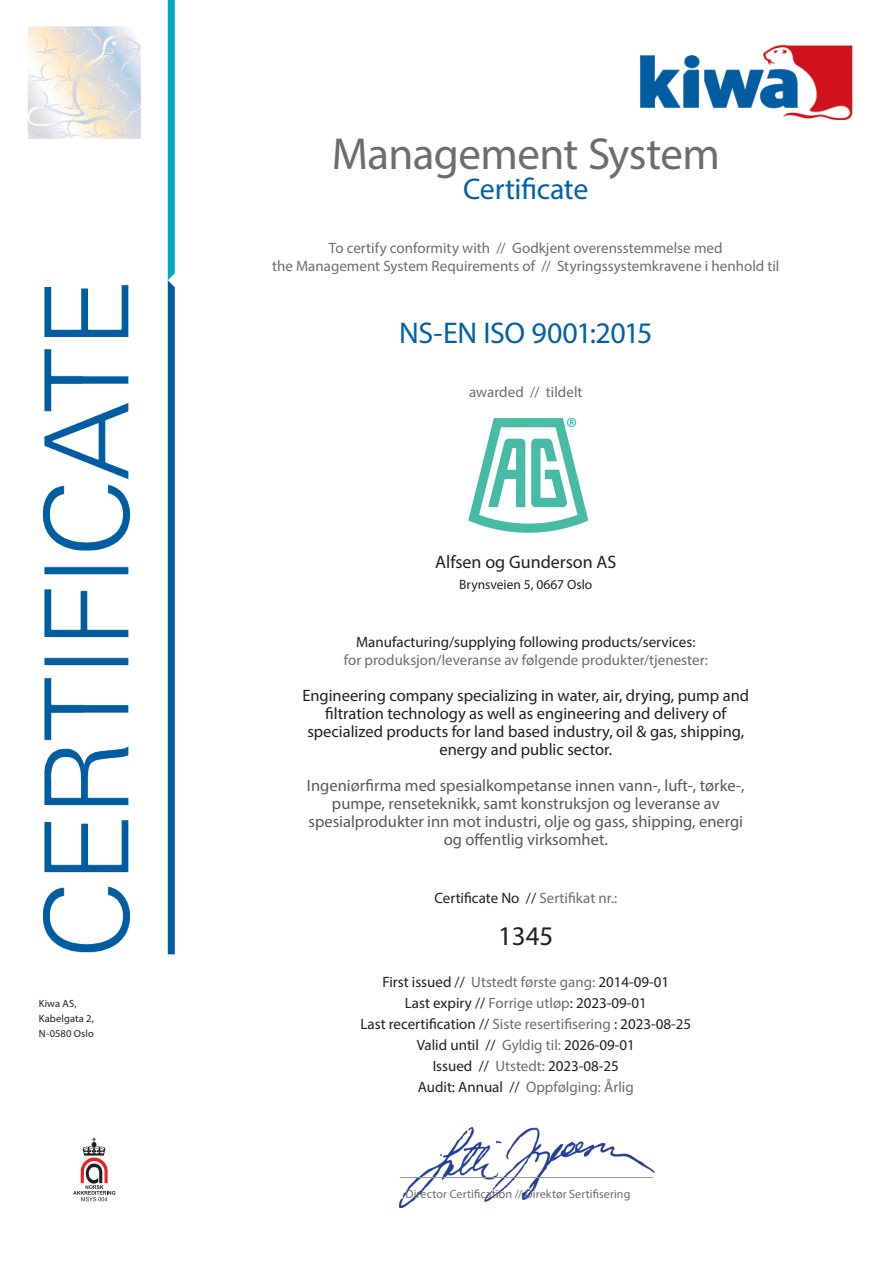
<style>
.page{position:relative;width:893px;height:1263px;background:#fff}
.page>*{position:absolute;margin:0;border:0;box-sizing:border-box;transform-origin:0 0}
.certificate_title{font:45px "Myriad Pro";letter-spacing:-.015em;color:#6c6d70}
.certificate{font:30px "Myriad Pro";letter-spacing:-.015em;color:#0062a5}
.t1{font:27px "Myriad Pro";color:#231f20}
.t2{font:18px "Myriad Pro";color:#231f20}
.t3{font:16.5px "Myriad Pro";color:#231f20}
.t4{font:16.5px "Myriad Pro";color:#57585a}
.t5{font:15px "Myriad Pro";color:#231f20}
.explanation_text{font:15px "Myriad Pro";color:#6c6d70}
.t6{font:13.5px "Myriad Pro";color:#231f20}
.t7{font:12px "Myriad Pro";letter-spacing:.01em;color:#6c6d70}
.t8{font:10.5px/15px "Myriad Pro";letter-spacing:.015em;color:#231f20}
.s1{color:#6c6d70}
.s2{color:#231f20}
</style>
<div class="page">
<img style="left:28px;top:0;width:825px;height:1208px">
<img style="left:400px;top:1127px;width:254px;height:80px">
<hr style="left:400px;top:1177px;width:253px;height:1px;background:#939598">
<img style="left:453px;top:408px;width:145px;height:135px">
<p class="t8" style="left:39px;top:995px;width:57px">Kiwa AS,<br>Kabelgata 2,<br>N-0580 Oslo</p>
<p class="certificate_title" style="left:332px;top:127px;width:390px">Management System</p>
<p class="certificate" style="left:463px;top:171px;width:127px">Certificate</p>
<p class="explanation_text" style="left:329px;top:239px;width:395px">To certify conformity with // Godkjent overensstemmelse med</p>
<p class="explanation_text" style="left:272px;top:257px;width:509px">the Management System Requirements of // Styringssystemkravene i henhold til</p>
<p class="certificate" style="left:399px;top:315px;width:255px">NS-EN ISO 9001:2015</p>
<p class="explanation_text" style="left:469px;top:383px;width:115px">awarded // tildelt</p>
<p class="t2" style="left:435px;top:551px;width:183px">Alfsen og Gunderson AS</p>
<p class="t6" style="left:459px;top:577px;width:135px">Brynsveien 5, 0667 Oslo</p>
<p class="t5" style="left:356px;top:633px;width:341px">Manufacturing/supplying following products/services:</p>
<p class="explanation_text" style="left:344px;top:651px;width:366px">for produksjon/leveranse av følgende produkter/tjenester:</p>
<p class="t3" style="left:302px;top:685px;width:448px">Engineering company specializing in water, air, drying, pump and</p>
<p class="t3" style="left:325px;top:703px;width:403px">filtration technology as well as engineering and delivery of</p>
<p class="t3" style="left:307px;top:721px;width:438px">specialized products for land based industry, oil &amp; gas, shipping,</p>
<p class="t3" style="left:439px;top:739px;width:174px">energy and public sector.</p>
<p class="t4" style="left:307px;top:775px;width:439px">Ingeniørfirma med spesialkompetanse innen vann-, luft-, tørke-,</p>
<p class="t4" style="left:332px;top:793px;width:389px">pumpe, renseteknikk, samt konstruksjon og leveranse av</p>
<p class="t4" style="left:308px;top:811px;width:436px">spesialprodukter inn mot industri, olje og gass, shipping, energi</p>
<p class="t4" style="left:444px;top:829px;width:166px">og offentlig virksomhet.</p>
<p class="t5" style="left:434px;top:888px;width:184px">Certificate No // <span class="s1">Sertifikat nr.:</span></p>
<p class="t1" style="left:498px;top:919px;width:57px">1345</p>
<p class="t5" style="left:382px;top:972px;width:288px">First issued // <span class="s1">Utstedt første gang:</span> 2014-09-01</p>
<p class="t5" style="left:405px;top:993px;width:244px">Last expiry // <span class="s1">Forrige utløp</span>: 2023-09-01</p>
<p class="t5" style="left:360px;top:1014px;width:332px">Last recertification // <span class="s1">Siste resertifisering</span> : 2023-08-25</p>
<p class="t5" style="left:417px;top:1035px;width:220px">Valid until // <span class="s1">Gyldig til:</span> 2026-09-01</p>
<p class="t5" style="left:433px;top:1056px;width:188px">Issued // <span class="s1">Utstedt:</span> 2023-08-25</p>
<p class="explanation_text" style="left:418px;top:1077px;width:218px"><span class="s2">Audit: Annual //</span> Oppfølging: Årlig</p>
<p class="t7" style="left:406px;top:1187px;width:226px">Director Certification // Direktør Sertifisering</p>
</div>
